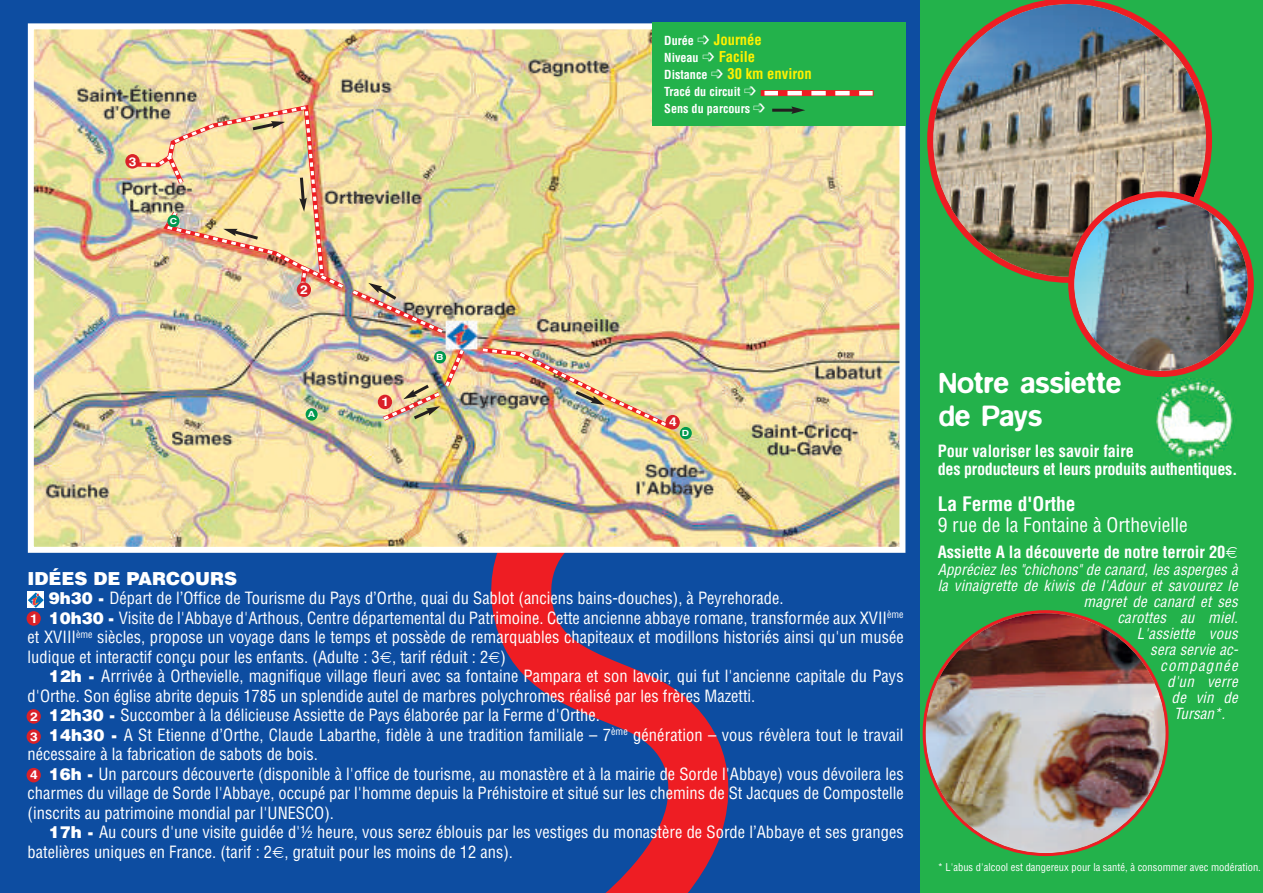
<style>
.page{position:relative;width:1263px;height:893px;background:#0d4da1}
.page>*{position:absolute;margin:0;border:0;box-sizing:border-box;transform-origin:0 0}
.t1{font:500 30.15px/32.2px "Blur";color:#fff;scale:.95 1}
.t2{font:condensed 19.5px "Helvetica";color:#fff}
.t3{font:700 condensed 19.5px "Helvetica";color:#fff}
.t4{font:900 18px "Helvetica";color:#fff}
.t5{font:condensed 16.5px "Helvetica";color:#fff}
.t6{font:700 condensed 16.5px/17.7px "Helvetica";color:#fff}
.t7{font:italic condensed 15px "Helvetica";letter-spacing:.01em;color:#fff}
.t8{font:italic condensed 15px "Helvetica";letter-spacing:.075em;color:#fff}
.t9{font:700 condensed 14.55px "Helvetica";color:#fff101}
.t10{font:700 condensed 12.15px/17.1px "Helvetica";color:#fff}
.t11{font:700 12.15px/20.1px "Helvetica";color:#fff;scale:1.14 1}
.t12{font:condensed 10.5px "Helvetica";color:#fff}
.t13{font:700 8.4px "Helvetica";color:#fff;scale:1.2 1}
.s1{font-weight:900;font-stretch:normal}
</style>
<div class="page">
<div style="left:921px;top:0;width:342px;height:893px;background:#23b24b"></div>
<svg style="left:491px;top:553px;width:238px;height:340px"></svg>
<img style="left:35px;top:30px;width:863px;height:516px">
<div style="left:28px;top:23px;width:877px;height:530px;border:6px solid #fff"></div>
<div style="left:652px;top:22px;width:254px;height:104px;background:#23b24b"></div>
<img style="left:923px;top:610px;width:245px;height:246px">
<img style="left:1156px;top:378px;width:80px;height:84px">
<div style="left:27px;top:611px;width:14px;height:15px;background:#da2128;border-radius:50%"></div>
<div style="left:27px;top:709px;width:14px;height:15px;background:#da2128;border-radius:50%"></div>
<div style="left:27px;top:729px;width:14px;height:15px;background:#da2128;border-radius:50%"></div>
<div style="left:27px;top:768px;width:14px;height:14px;background:#da2128;border-radius:50%"></div>
<div style="left:761px;top:90px;width:112px;height:6px;background:#ee1d23"></div>
<svg style="left:787px;top:91px;width:63px;height:4px"></svg>
<hr style="left:764px;top:91px;width:14px;height:4px;background:#fff">
<hr style="left:859px;top:91px;width:14px;height:4px;background:#fff">
<img style="left:927px;top:0;width:285px;height:283px">
<img style="left:1068px;top:191px;width:186px;height:186px">
<div style="left:27px;top:591px;width:17px;height:17px;background:#fff"></div>
<svg style="left:28px;top:592px;width:16px;height:16px"></svg>
<svg style="left:125px;top:154px;width:15px;height:15px"></svg>
<div style="left:665px;top:415px;width:15px;height:14px;background:#da2128;border-radius:50%"></div>
<div style="left:306px;top:408px;width:12px;height:13px;background:#00994e;border-radius:50%"></div>
<div style="left:680px;top:427px;width:12px;height:12px;background:#00994e;border-radius:50%"></div>
<img style="left:378px;top:345px;width:90px;height:79px">
<img style="left:127px;top:102px;width:321px;height:235px">
<img style="left:478px;top:345px;width:198px;height:87px">
<hr style="left:772px;top:109px;width:22px;height:3px;background:#231f20">
<svg style="left:791px;top:106px;width:14px;height:8px"></svg>
<svg style="left:491px;top:652px;width:9px;height:11px"></svg>
<p class="t11" style="left:129px;top:151px;width:8px">3</p>
<p class="t13" style="left:170px;top:216px;width:8px">C</p>
<p class="t11" style="left:300px;top:280px;width:8px">2</p>
<p class="t13" style="left:308px;top:409px;width:8px">A</p>
<p class="t11" style="left:381px;top:392px;width:8px">1</p>
<p class="t13" style="left:436px;top:352px;width:8px">B</p>
<p class="t10" style="left:664px;top:33px;width:31px">Durée</p>
<p class="t9" style="left:714px;top:34px;width:49px">Journée</p>
<p class="t10" style="left:664px;top:50px;width:36px">Niveau</p>
<p class="t9" style="left:719px;top:51px;width:38px">Facile</p>
<p class="t10" style="left:664px;top:67px;width:45px">Distance</p>
<p class="t9" style="left:727px;top:68px;width:86px">30 km environ</p>
<p class="t10" style="left:664px;top:84px;width:87px">Tracé du circuit<br>Sens du parcours</p>
<p class="t11" style="left:669px;top:412px;width:8px">4</p>
<p class="t13" style="left:682px;top:428px;width:8px">D</p>
<p class="t4" style="left:28px;top:568px;width:211px">IDÉES DE PARCOURS</p>
<p class="t5" style="left:49px;top:592px;width:736px"><span class="s1">9h30 -</span> Départ de l’Office de Tourisme du Pays d’Orthe, quai du Sablot (anciens bains-douches), à Peyrehorade.</p>
<p class="t5" style="left:49px;top:611px;width:856px"><span class="s1">10h30 -</span> Visite de l'Abbaye d'Arthous, Centre départemental du Patrimoine. Cette ancienne abbaye romane, transformée aux XVII<sup>ème</sup></p>
<p class="t5" style="left:28px;top:631px;width:877px">et XVIII<sup>ème</sup> siècles, propose un voyage dans le temps et possède de remarquables chapiteaux et modillons historiés ainsi qu'un musée</p>
<p class="t5" style="left:28px;top:650px;width:480px">ludique et interactif conçu pour les enfants. (Adulte : 3 , tarif réduit : 2 )</p>
<p class="t5" style="left:49px;top:670px;width:856px"><span class="s1">12h -</span> Arrrivée à Orthevielle, magnifique village fleuri avec sa fontaine Pampara et son lavoir, qui fut l'ancienne capitale du Pays</p>
<p class="t5" style="left:28px;top:689px;width:729px">d'Orthe. Son église abrite depuis 1785 un splendide autel de marbres polychromes réalisé par les frères Mazetti.</p>
<p class="t5" style="left:49px;top:709px;width:552px"><span class="s1">12h30 -</span> Succomber à la délicieuse Assiette de Pays élaborée par la Ferme d'Orthe.</p>
<p class="t5" style="left:49px;top:728px;width:856px"><span class="s1">14h30 -</span> A St Etienne d’Orthe, Claude Labarthe, fidèle à une tradition familiale – 7<sup>ème</sup> génération – vous révèlera tout le travail</p>
<p class="t5" style="left:28px;top:748px;width:292px">nécessaire à la fabrication de sabots de bois.</p>
<p class="t5" style="left:49px;top:767px;width:856px"><span class="s1">16h -</span> Un parcours découverte (disponible à l'office de tourisme, au monastère et à la mairie de Sorde l'Abbaye) vous dévoilera les</p>
<p class="t5" style="left:28px;top:787px;width:877px">charmes du village de Sorde l'Abbaye, occupé par l'homme depuis la Préhistoire et situé sur les chemins de St Jacques de Compostelle</p>
<p class="t5" style="left:28px;top:806px;width:308px">(inscrits au patrimoine mondial par l'UNESCO).</p>
<p class="t5" style="left:49px;top:826px;width:856px"><span class="s1">17h -</span> Au cours d'une visite guidée d'½ heure, vous serez éblouis par les vestiges du monastère de Sorde l’Abbaye et ses granges</p>
<p class="t5" style="left:28px;top:845px;width:487px">batelières uniques en France. (tarif : 2 , gratuit pour les moins de 12 ans).</p>
<p class="t11" style="left:30px;top:608px;width:8px">1</p>
<p class="t11" style="left:30px;top:706px;width:8px">2<br>3</p>
<p class="t11" style="left:30px;top:765px;width:8px">4</p>
<h1 class="t1" style="left:939px;top:367px;width:194px">Notre assiette de Pays</h1>
<p class="t6" style="left:938px;top:443px;width:301px">Pour valoriser les savoir faire<br>des producteurs et leurs produits authentiques.</p>
<p class="t3" style="left:938px;top:496px;width:140px">La Ferme d'Orthe</p>
<p class="t2" style="left:938px;top:517px;width:252px">9 rue de la Fontaine à Orthevielle</p>
<p class="t6" style="left:938px;top:545px;width:289px">Assiette A la découverte de notre terroir 20</p>
<p class="t7" style="left:938px;top:563px;width:302px">Appréciez les "chichons" de canard, les asperges à</p>
<p class="t7" style="left:938px;top:580px;width:302px">la vinaigrette de kiwis de l'Adour et savourez le</p>
<p class="t7" style="left:1083px;top:596px;width:156px">magret de canard et ses</p>
<p class="t7" style="left:1117px;top:612px;width:122px">carottes au miel.</p>
<p class="t7" style="left:1137px;top:628px;width:102px">L'assiette vous</p>
<p class="t7" style="left:1150px;top:644px;width:88px">sera servie ac-</p>
<p class="t8" style="left:1160px;top:660px;width:79px">compagnée</p>
<p class="t7" style="left:1167px;top:676px;width:72px">d'un verre</p>
<p class="t7" style="left:1172px;top:692px;width:68px">de vin de</p>
<p class="t7" style="left:1174px;top:708px;width:53px">Tursan*.</p>
<p class="t12" style="left:938px;top:863px;width:325px">* L'abus d'alcool est dangereux pour la santé, à consommer avec modération.</p>
</div>
